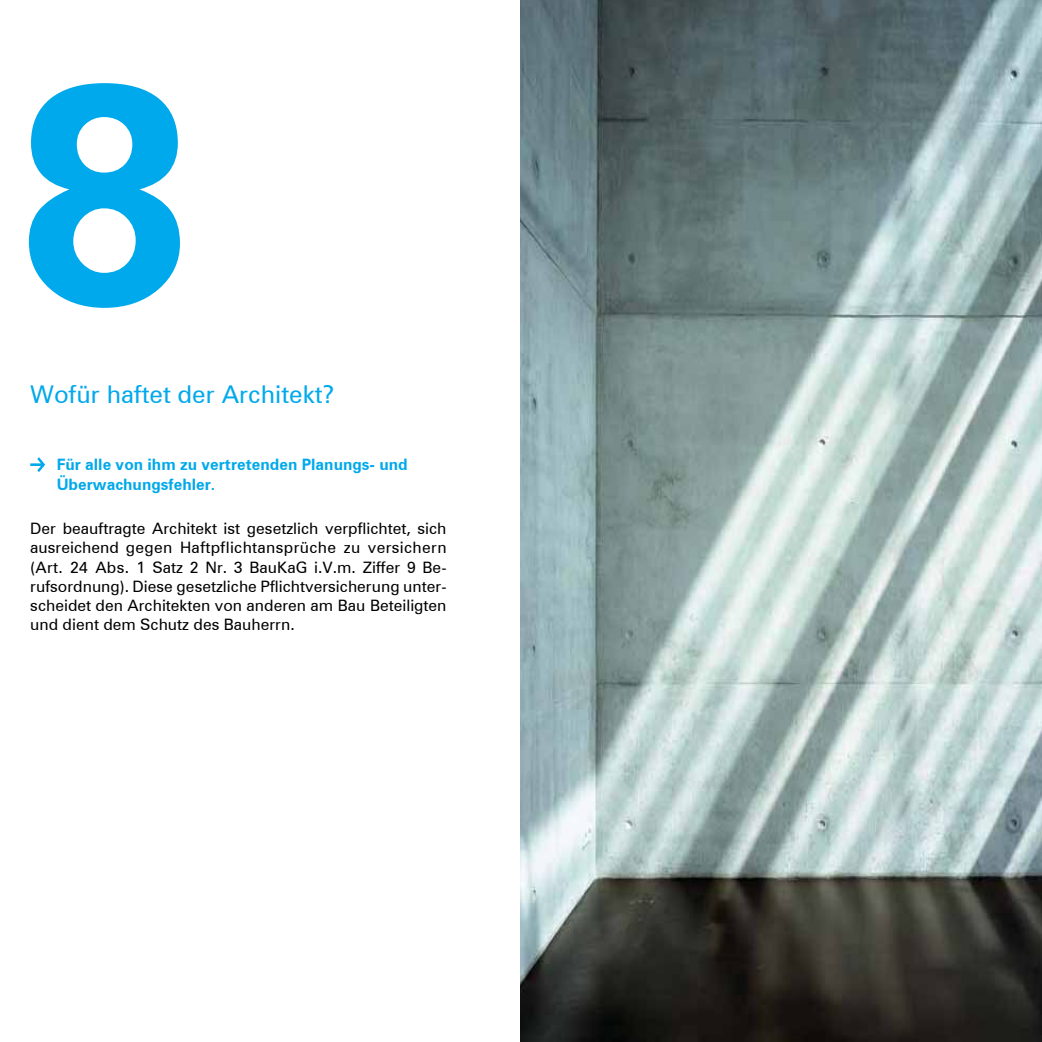
<style>
.page{position:relative;width:1042px;height:1042px;background:#fff}
.page>*{position:absolute;margin:0;border:0;box-sizing:border-box;transform-origin:0 0}
.t1{font:700 311.5px "Zurich BT";color:#00a9eb}
.t2{font:24.5px "Zurich BT";color:#00a9eb}
.t3{font:15.75px/19.2px "Zurich BT";color:#000;text-align:justify}
.t4{font:700 15.75px/19.2px "Zurich BT";color:#00a9eb}
</style>
<div class="page">
<svg style="left:30px;top:457px;width:15px;height:15px"></svg>
<img style="left:521px;top:0;width:521px;height:1042px">
<h1 class="t1" style="left:18px;top:4px;width:174px">8</h1>
<h2 class="t2" style="left:30px;top:379px;width:306px">Wofür haftet der Architekt?</h2>
<p class="t4" style="left:57px;top:455px;width:352px">Für alle von ihm zu vertretenden Planungs- und<br>Überwachungsfehler.</p>
<p class="t3" style="left:30px;top:519px;width:418px">Der beauftragte Architekt ist gesetzlich verpflichtet, sich ausreichend gegen Haftpflichtansprüche zu versichern (Art. 24 Abs. 1 Satz 2 Nr. 3 BauKaG i.V.m. Ziffer 9 Be&shy;rufsordnung). Diese gesetzliche Pflichtversicherung unter&shy;scheidet den Architekten von anderen am Bau Beteiligten und dient dem Schutz des Bauherrn.</p>
</div>
